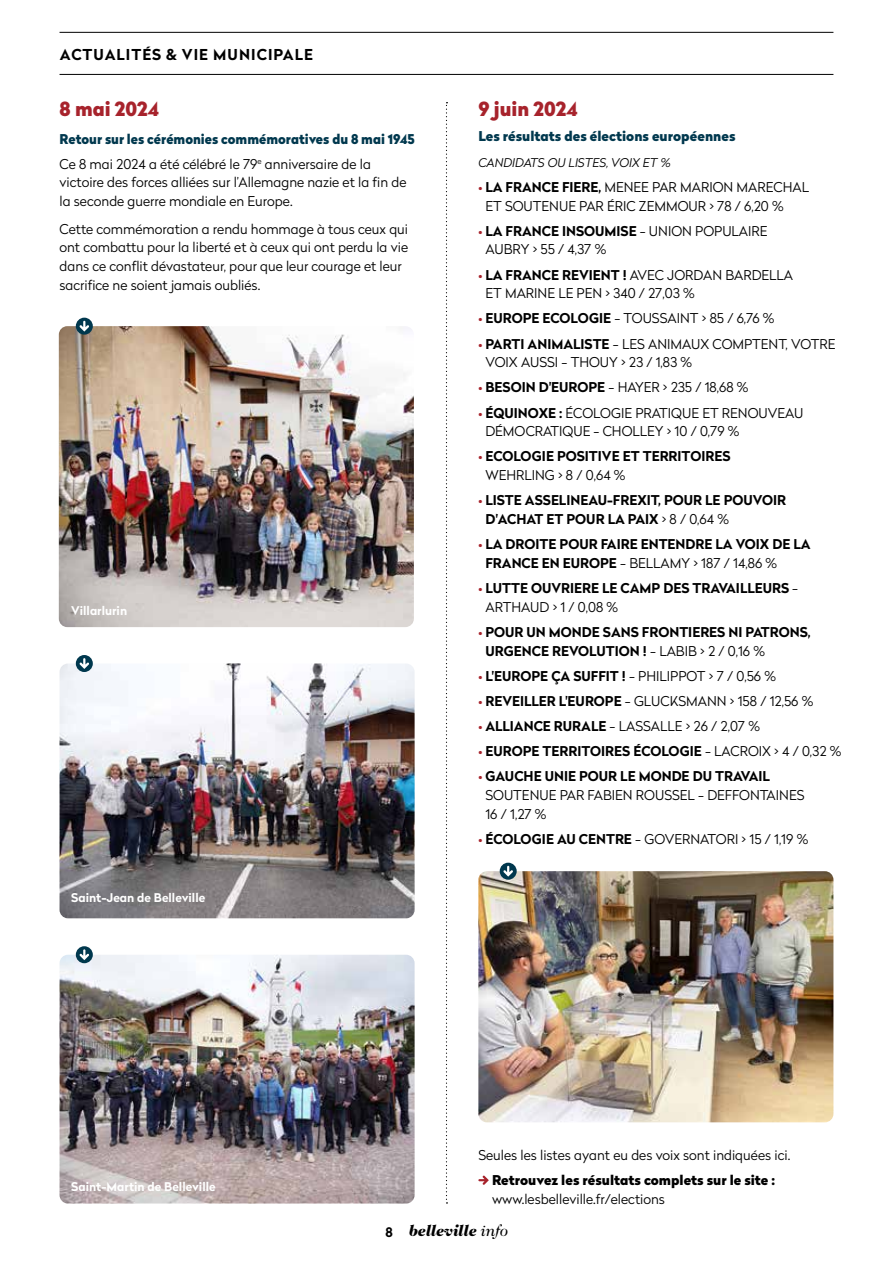
<style>
.page{position:relative;width:893px;height:1263px;background:#fff}
.page>*{position:absolute;margin:0;border:0;box-sizing:border-box;transform-origin:0 0}
.t1{font:900 19.5px "Radikal";color:#a7232c}
.t2{font:italic 900 15.75px "Caslon 224 Std";color:#000}
.t3{font:700 15px "Radikal";letter-spacing:.07em;color:#000}
.t4{font:300 13.5px/18.8px "Radikal";color:#000}
.t5{font:700 13.5px/18.8px "Radikal";color:#000}
.t6{font:900 13.5px/25.2px "Radikal";color:#00384e;scale:.96 1}
.t7{font:900 13.5px "Radikal";color:#000}
.t8{font:900 13.5px "Radikal";color:#00384e}
.t9{font:700 12px "Radikal";color:#fff}
.t10{font:italic 300 12px "Radikal";color:#000}
.s1{font-weight:300;color:#000}
.s2{font-weight:700;color:#a7232c}
.s3{font-weight:700}
.s4{color:#a7232c}
.s5{font-weight:300}
.s6{font-family:"Radikal";font-weight:700;font-style:normal;font-size:13.2px}
.s7{font-weight:400}
</style>
<div class="page">
<hr style="left:60px;top:74px;width:773px;height:1px;background:#000">
<hr style="left:60px;top:32px;width:773px;height:1px;background:#000">
<svg style="left:446px;top:102px;width:1px;height:1101px"></svg>
<img style="left:478px;top:871px;width:355px;height:251px">
<div style="left:500px;top:863px;width:17px;height:17px;background:#00384e;border-radius:50%"></div>
<svg style="left:503px;top:866px;width:10px;height:10px"></svg>
<svg style="left:478px;top:1175px;width:11px;height:10px"></svg>
<img style="left:60px;top:663px;width:355px;height:255px">
<div style="left:76px;top:655px;width:17px;height:17px;background:#00384e;border-radius:50%"></div>
<svg style="left:79px;top:658px;width:10px;height:11px"></svg>
<img style="left:60px;top:955px;width:355px;height:248px">
<div style="left:76px;top:946px;width:17px;height:17px;background:#00384e;border-radius:50%"></div>
<svg style="left:79px;top:949px;width:10px;height:11px"></svg>
<img style="left:59px;top:326px;width:355px;height:301px">
<div style="left:76px;top:318px;width:17px;height:17px;background:#00384e;border-radius:50%"></div>
<svg style="left:79px;top:321px;width:10px;height:10px"></svg>
<p class="t3" style="left:60px;top:43px;width:255px">ACTUALITÉS &amp; VIE MUNICIPALE</p>
<h1 class="t1" style="left:60px;top:95px;width:101px">8 mai 2024</h1>
<p class="t6" style="left:60px;top:126px;width:371px">Retour sur les cérémonies commémoratives du 8 mai 1945<br><span class="s1">Ce 8 mai 2024 a été célébré le 79</span><sup>e</sup> <span class="s1">anniversaire de la</span></p>
<p class="t4" style="left:60px;top:173px;width:348px">victoire des forces alliées sur l’Allemagne nazie et la fin de la seconde guerre mondiale en Europe.</p>
<p class="t4" style="left:60px;top:219px;width:350px">Cette commémoration a rendu hommage à tous ceux qui ont combattu pour la liberté et à ceux qui ont perdu la vie dans ce conflit dévastateur, pour que leur courage et leur sacrifice ne soient jamais oubliés.</p>
<p class="t9" style="left:71px;top:602px;width:57px">Villarlurin</p>
<p class="t9" style="left:71px;top:888px;width:136px">Saint-Jean de Belleville</p>
<h1 class="t1" style="left:478px;top:95px;width:101px">9 juin 2024</h1>
<p class="t8" style="left:478px;top:126px;width:259px">Les résultats des élections européennes</p>
<p class="t10" style="left:478px;top:154px;width:194px">CANDIDATS OU LISTES, VOIX ET %</p>
<p class="t4" style="left:485px;top:177px;width:325px;text-indent:-7px"><span class="s2">•</span> <span class="s3">LA FRANCE FIERE,</span> MENEE PAR MARION MARECHAL<br>ET SOUTENUE PAR ÉRIC ZEMMOUR &gt; 78 / 6,20 %</p>
<p class="t4" style="left:485px;top:221px;width:284px;text-indent:-7px"><span class="s2">•</span> <span class="s3">LA FRANCE INSOUMISE</span> - UNION POPULAIRE<br>AUBRY &gt; 55 / 4,37 %</p>
<p class="t4" style="left:485px;top:265px;width:309px;text-indent:-7px"><span class="s2">•</span> <span class="s3">LA FRANCE REVIENT !</span> AVEC JORDAN BARDELLA<br>ET MARINE LE PEN &gt; 340 / 27,03 %</p>
<p class="t4" style="left:478px;top:309px;width:298px"><span class="s2">•</span> <span class="s3">EUROPE ECOLOGIE</span> - TOUSSAINT &gt; 85 / 6,76 %</p>
<p class="t4" style="left:485px;top:334px;width:352px;text-indent:-7px"><span class="s2">•</span> <span class="s3">PARTI ANIMALISTE</span> - LES ANIMAUX COMPTENT, VOTRE<br>VOIX AUSSI - THOUY &gt; 23 / 1,83 %</p>
<p class="t4" style="left:478px;top:378px;width:272px"><span class="s2">•</span> <span class="s3">BESOIN D'EUROPE</span> - HAYER &gt; 235 / 18,68 %</p>
<p class="t4" style="left:485px;top:403px;width:319px;text-indent:-7px"><span class="s2">•</span> <span class="s3">ÉQUINOXE :</span> ÉCOLOGIE PRATIQUE ET RENOUVEAU<br>DÉMOCRATIQUE - CHOLLEY &gt; 10 / 0,79 %</p>
<p class="t5" style="left:485px;top:447px;width:247px;text-indent:-7px"><span class="s4">•</span> ECOLOGIE POSITIVE ET TERRITOIRES<br><span class="s5">WEHRLING &gt; 8 / 0,64 %</span></p>
<p class="t5" style="left:485px;top:491px;width:302px;text-indent:-7px"><span class="s4">•</span> LISTE ASSELINEAU-FREXIT, POUR LE POUVOIR<br>D'ACHAT ET POUR LA PAIX <span class="s5">&gt; 8 / 0,64 %</span></p>
<p class="t5" style="left:485px;top:535px;width:327px;text-indent:-7px"><span class="s4">•</span> LA DROITE POUR FAIRE ENTENDRE LA VOIX DE LA<br>FRANCE EN EUROPE <span class="s5">- BELLAMY &gt; 187 / 14,86 %</span></p>
<p class="t5" style="left:485px;top:578px;width:314px;text-indent:-7px"><span class="s4">•</span> LUTTE OUVRIERE LE CAMP DES TRAVAILLEURS <span class="s5">-<br>ARTHAUD &gt; 1 / 0,08 %</span></p>
<p class="t5" style="left:485px;top:622px;width:327px;text-indent:-7px"><span class="s4">•</span> POUR UN MONDE SANS FRONTIERES NI PATRONS,<br>URGENCE REVOLUTION ! <span class="s5">- LABIB &gt; 2 / 0,16 %</span></p>
<p class="t4" style="left:478px;top:666px;width:299px"><span class="s2">•</span> <span class="s3">L'EUROPE ÇA SUFFIT !</span> - PHILIPPOT &gt; 7 / 0,56 %</p>
<p class="t4" style="left:478px;top:691px;width:336px"><span class="s2">•</span> <span class="s3">REVEILLER L'EUROPE</span> - GLUCKSMANN &gt; 158 / 12,56 %</p>
<p class="t4" style="left:478px;top:716px;width:283px"><span class="s2">•</span> <span class="s3">ALLIANCE RURALE</span> - LASSALLE &gt; 26 / 2,07 %</p>
<p class="t5" style="left:478px;top:742px;width:364px"><span class="s4">•</span> EUROPE TERRITOIRES ÉCOLOGIE <span class="s5">- LACROIX &gt; 4 / 0,32 %</span></p>
<p class="t4" style="left:485px;top:767px;width:321px;text-indent:-7px"><span class="s2">•</span> <span class="s3">GAUCHE UNIE POUR LE MONDE DU TRAVAIL<br></span>SOUTENUE PAR FABIEN ROUSSEL - DEFFONTAINES<br>16 / 1,27 %</p>
<p class="t4" style="left:478px;top:829px;width:331px"><span class="s2">•</span> <span class="s3">ÉCOLOGIE AU CENTRE</span> - GOVERNATORI &gt; 15 / 1,19 %</p>
<p class="t9" style="left:71px;top:1178px;width:146px">Saint-Martin de Belleville</p>
<p class="t4" style="left:478px;top:1145px;width:313px">Seules les listes ayant eu des voix sont indiquées ici.</p>
<p class="t7" style="left:492px;top:1170px;width:285px">Retrouvez les résultats complets sur le site :</p>
<p class="t4" style="left:492px;top:1189px;width:174px">www.lesbelleville.fr/elections</p>
<p class="t2" style="left:385px;top:1221px;width:125px"><span class="s6">8</span> belleville <span class="s7">info</span></p>
</div>
